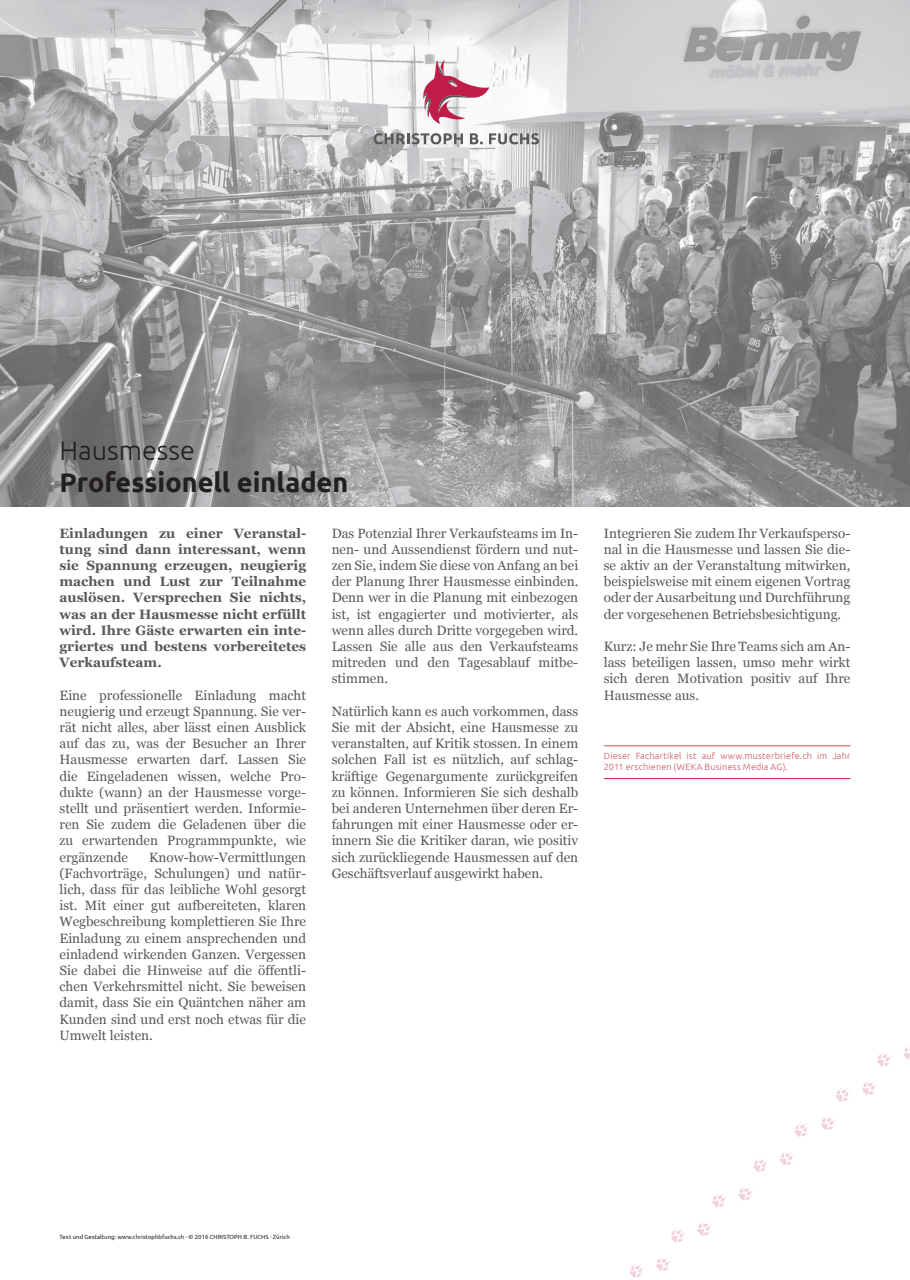
<style>
.page{position:relative;width:910px;height:1280px;background:#fff}
.page>*{position:absolute;margin:0;border:0;box-sizing:border-box;transform-origin:0 0}
.t1{font:700 27px "Ubuntu";color:#231f20}
.t2{font:300 27px "Ubuntu";color:#231f20}
.t3{font:13.5px/16.2px "Georgia";color:#57585a;text-align:justify}
.t4{font:700 13.5px/16.2px "Georgia";color:#57585a;text-align:justify}
.t5{font:300 9px/10.8px "Ubuntu";letter-spacing:.025em;color:#c95360}
.t6{font:6px "Ubuntu";color:#231f20}
.s1{color:#bf1c48}
</style>
<div class="page">
<img style="left:0;top:0;width:910px;height:506px">
<svg style="left:903px;top:1046px;width:7px;height:14px"></svg>
<svg style="left:862px;top:1082px;width:15px;height:13px"></svg>
<svg style="left:821px;top:1117px;width:14px;height:13px"></svg>
<svg style="left:780px;top:1152px;width:14px;height:13px"></svg>
<svg style="left:738px;top:1187px;width:15px;height:14px"></svg>
<svg style="left:697px;top:1222px;width:15px;height:14px"></svg>
<svg style="left:656px;top:1258px;width:15px;height:13px"></svg>
<svg style="left:877px;top:1053px;width:14px;height:14px"></svg>
<svg style="left:836px;top:1088px;width:14px;height:14px"></svg>
<svg style="left:794px;top:1123px;width:15px;height:14px"></svg>
<svg style="left:753px;top:1159px;width:15px;height:13px"></svg>
<svg style="left:712px;top:1194px;width:14px;height:13px"></svg>
<svg style="left:671px;top:1229px;width:14px;height:14px"></svg>
<svg style="left:630px;top:1264px;width:14px;height:14px"></svg>
<svg style="left:422px;top:60px;width:67px;height:64px"></svg>
<svg style="left:374px;top:133px;width:89px;height:11px"></svg>
<svg style="left:470px;top:133px;width:13px;height:11px"></svg>
<svg style="left:489px;top:133px;width:50px;height:11px"></svg>
<hr style="left:604px;top:745px;width:246px;height:1px;background:#c95360">
<hr style="left:604px;top:778px;width:246px;height:1px;background:#bf1c48">
<p class="t2" style="left:60px;top:434px;width:137px">Hausmesse</p>
<p class="t1" style="left:60px;top:466px;width:290px">Professionell einladen</p>
<p class="t4" style="left:60px;top:525px;width:248px">Einladungen zu einer Veranstal&shy;tung sind dann interessant, wenn sie Spannung erzeugen, neugierig machen und Lust zur Teilnahme auslösen. Versprechen Sie nichts, was an der Hausmesse nicht erfüllt wird. Ihre Gäste erwarten ein inte&shy;griertes und bestens vorbereitetes Verkaufsteam.</p>
<p class="t3" style="left:60px;top:687px;width:248px">Eine professionelle Einladung macht neugierig und erzeugt Spannung. Sie ver&shy;rät nicht alles, aber lässt einen Ausblick auf das zu, was der Besucher an Ihrer Hausmesse erwarten darf. Lassen Sie die Eingeladenen wissen, welche Pro&shy;dukte (wann) an der Hausmesse vorge&shy;stellt und präsentiert werden. Informie&shy;ren Sie zudem die Geladenen über die zu erwartenden Programmpunkte, wie ergänzende</p>
<p class="t3" style="left:332px;top:525px;width:248px">Das Potenzial Ihrer Verkaufsteams im In&shy;nen- und Aussendienst fördern und nut&shy;zen Sie, indem Sie diese von Anfang an bei der Planung Ihrer Hausmesse einbinden.<br>Denn wer in die Planung mit einbezogen ist, ist engagierter und motivierter, als wenn alles durch Dritte vorgegeben wird.<br>Lassen Sie alle aus den Verkaufsteams mitreden und den Tagesablauf mitbe&shy;stimmen.</p>
<p class="t3" style="left:332px;top:703px;width:248px">Natürlich kann es auch vorkommen, dass Sie mit der Absicht, eine Hausmesse zu veranstalten, auf Kritik stossen. In einem solchen Fall ist es nützlich, auf schlag&shy;kräftige Gegenargumente zurückgreifen zu können. Informieren Sie sich deshalb bei anderen Unternehmen über deren Er&shy;fahrungen mit einer Hausmesse oder er&shy;innern Sie die Kritiker daran, wie positiv sich zurückliegende Hausmessen auf den Geschäftsverlauf ausgewirkt haben.</p>
<p class="t3" style="left:60px;top:849px;width:248px;text-indent:90px">Know-how-Vermittlungen (Fachvorträge, Schulungen) und natür&shy;lich, dass für das leibliche Wohl gesorgt ist. Mit einer gut aufbereiteten, klaren Wegbeschreibung komplettieren Sie Ihre Einladung zu einem ansprechenden und einladend wirkenden Ganzen. Vergessen Sie dabei die Hinweise auf die öffentli&shy;chen Verkehrsmittel nicht. Sie beweisen damit, dass Sie ein Quäntchen näher am Kunden sind und erst noch etwas für die Umwelt leisten.</p>
<p class="t3" style="left:604px;top:525px;width:248px">Integrieren Sie zudem Ihr Verkaufsperso&shy;nal in die Hausmesse und lassen Sie die&shy;se aktiv an der Veranstaltung mitwirken, beispielsweise mit einem eigenen Vortrag oder der Ausarbeitung und Durchführung der vorgesehenen Betriebsbesichtigung.</p>
<p class="t3" style="left:604px;top:638px;width:248px">Kurz: Je mehr Sie Ihre Teams sich am An&shy;lass beteiligen lassen, umso mehr wirkt sich deren Motivation positiv auf Ihre Hausmesse aus.</p>
<p class="t5" style="left:604px;top:750px;width:248px">Dieser Fachartikel ist auf www.musterbriefe.ch im Jahr<br>2011 erschienen (WEKA Business Media AG)<span class="s1">.</span></p>
<p class="t6" style="left:60px;top:1233px;width:232px">Text und Gestaltung: www.christophbfuchs.ch · © 2016 CHRISTOPH B. FUCHS · Zürich</p>
</div>
